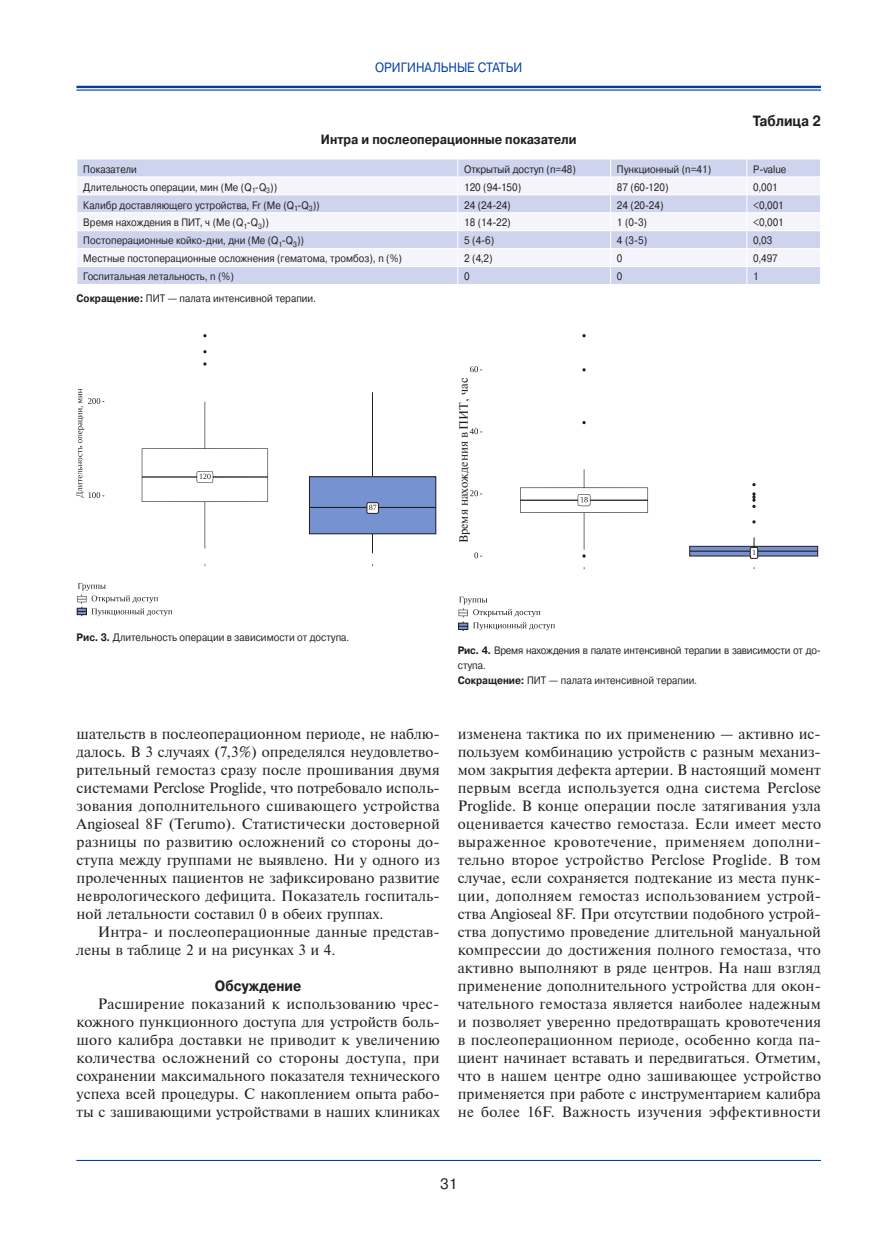
<style>
.page{position:relative;width:872px;height:1234px;background:#fff}
.page>*{position:absolute;margin:0;border:0;box-sizing:border-box;transform-origin:0 0}
.t1{font:15px/18px "Newton";color:#231f20;text-align:justify}
.t2{font:15px "Pragmatica";color:#231f20}
.t3{font:700 14.85px "Pragmatica";color:#231f20;scale:.89 1}
.t4{font:700 13.5px "Pragmatica";color:#231f20;scale:.89 1}
.t5{font:13.5px "Pragmatica";color:#0040a6;scale:.89 1}
.t6{font:12px "Newton";color:#231f20}
.t7{font:10.8px "Pragmatica";color:#231f20;scale:.89 1}
.t8{font:10.8px/15px "Pragmatica";letter-spacing:-.02em;color:#231f20;scale:.89 1}
.s1{font-weight:700}
</style>
<div class="page">
<svg style="left:77px;top:88px;width:744px;height:2px"></svg>
<hr style="left:77px;top:86px;width:744px;height:2px;background:#0040a6">
<hr style="left:77px;top:90px;width:744px;height:1px;background:#0040a6">
<hr style="left:77px;top:1159px;width:744px;height:1px;background:#0040a6">
<div style="left:78px;top:160px;width:742px;height:124px;background:#ced4ee"></div>
<svg style="left:78px;top:177px;width:742px;height:89px;fill:#f5f4fb"></svg>
<hr style="left:77px;top:176px;width:381px;height:1px;background:#fff">
<hr style="left:458px;top:176px;width:152px;height:1px;background:#fff">
<hr style="left:610px;top:176px;width:137px;height:1px;background:#fff">
<hr style="left:747px;top:176px;width:74px;height:1px;background:#fff">
<hr style="left:77px;top:194px;width:381px;height:1px;background:#fff">
<hr style="left:458px;top:194px;width:152px;height:1px;background:#fff">
<hr style="left:610px;top:194px;width:137px;height:1px;background:#fff">
<hr style="left:747px;top:194px;width:74px;height:1px;background:#fff">
<hr style="left:77px;top:212px;width:381px;height:1px;background:#fff">
<hr style="left:458px;top:212px;width:152px;height:1px;background:#fff">
<hr style="left:610px;top:212px;width:137px;height:1px;background:#fff">
<hr style="left:747px;top:212px;width:74px;height:1px;background:#fff">
<hr style="left:77px;top:230px;width:381px;height:1px;background:#fff">
<hr style="left:458px;top:230px;width:152px;height:1px;background:#fff">
<hr style="left:610px;top:230px;width:137px;height:1px;background:#fff">
<hr style="left:747px;top:230px;width:74px;height:1px;background:#fff">
<hr style="left:77px;top:248px;width:381px;height:1px;background:#fff">
<hr style="left:458px;top:248px;width:152px;height:1px;background:#fff">
<hr style="left:610px;top:248px;width:137px;height:1px;background:#fff">
<hr style="left:747px;top:248px;width:74px;height:1px;background:#fff">
<hr style="left:77px;top:266px;width:381px;height:1px;background:#fff">
<svg style="left:77px;top:159px;width:1px;height:125px"></svg>
<hr style="left:458px;top:266px;width:152px;height:1px;background:#fff">
<svg style="left:457px;top:159px;width:1px;height:125px"></svg>
<hr style="left:610px;top:266px;width:137px;height:1px;background:#fff">
<svg style="left:610px;top:159px;width:1px;height:125px"></svg>
<hr style="left:747px;top:266px;width:74px;height:1px;background:#fff">
<svg style="left:746px;top:159px;width:1px;height:125px"></svg>
<hr style="left:372px;top:392px;width:1px;height:161px;background:#231f20">
<div style="left:309px;top:476px;width:127px;height:57px;background:#7692d1"></div>
<div style="left:309px;top:476px;width:127px;height:58px;border:1px solid #231f20"></div>
<hr style="left:309px;top:507px;width:127px;height:1px;background:#231f20">
<svg style="left:203px;top:334px;width:4px;height:3px"></svg>
<svg style="left:203px;top:350px;width:4px;height:3px"></svg>
<svg style="left:203px;top:362px;width:3px;height:4px"></svg>
<svg style="left:366px;top:502px;width:13px;height:12px"></svg>
<svg style="left:142px;top:401px;width:126px;height:147px"></svg>
<svg style="left:77px;top:389px;width:27px;height:109px"></svg>
<svg style="left:77px;top:583px;width:95px;height:33px"></svg>
<svg style="left:689px;top:546px;width:129px;height:10px"></svg>
<hr style="left:689px;top:550px;width:128px;height:1px;background:#231f20">
<svg style="left:582px;top:334px;width:4px;height:3px"></svg>
<svg style="left:582px;top:368px;width:4px;height:3px"></svg>
<svg style="left:470px;top:366px;width:12px;height:6px"></svg>
<svg style="left:582px;top:421px;width:4px;height:4px"></svg>
<svg style="left:470px;top:428px;width:12px;height:6px"></svg>
<svg style="left:752px;top:483px;width:4px;height:3px"></svg>
<svg style="left:470px;top:490px;width:12px;height:6px"></svg>
<svg style="left:752px;top:492px;width:4px;height:16px"></svg>
<svg style="left:752px;top:520px;width:4px;height:3px"></svg>
<svg style="left:749px;top:537px;width:9px;height:22px"></svg>
<svg style="left:520px;top:469px;width:128px;height:89px"></svg>
<svg style="left:474px;top:552px;width:8px;height:6px"></svg>
<svg style="left:458px;top:596px;width:97px;height:35px"></svg>
<p class="t5" style="left:375px;top:57px;width:167px">ОРИГИНАЛЬНЫЕ СТАТЬИ</p>
<p class="t4" style="left:321px;top:131px;width:289px">Интра и послеоперационные показатели</p>
<p class="t3" style="left:753px;top:112px;width:78px">Таблица 2</p>
<p class="t7" style="left:83px;top:161px;width:62px">Показатели</p>
<p class="t7" style="left:464px;top:161px;width:127px">Открытый доступ (n=48)</p>
<p class="t7" style="left:617px;top:161px;width:107px">Пункционный (n=41)</p>
<p class="t7" style="left:753px;top:161px;width:39px">P-value</p>
<p class="t7" style="left:83px;top:179px;width:219px">Длительность операции, мин (Me (Q<sub>1</sub>-Q<sub>3</sub>))</p>
<p class="t7" style="left:464px;top:179px;width:66px">120 (94-150)</p>
<p class="t7" style="left:617px;top:179px;width:59px">87 (60-120)</p>
<p class="t7" style="left:753px;top:179px;width:29px">0,001</p>
<p class="t7" style="left:83px;top:197px;width:267px">Калибр доставляющего устройства, Fr (Me (Q<sub>1</sub>-Q<sub>3</sub>))</p>
<p class="t7" style="left:464px;top:197px;width:54px">24 (24-24)</p>
<p class="t7" style="left:617px;top:197px;width:54px">24 (20-24)</p>
<p class="t7" style="left:753px;top:197px;width:36px">&lt;0,001</p>
<p class="t7" style="left:83px;top:214px;width:210px">Время нахождения в ПИТ, ч (Me (Q<sub>1</sub>-Q<sub>3</sub>))</p>
<p class="t7" style="left:464px;top:214px;width:54px">18 (14-22)</p>
<p class="t7" style="left:617px;top:214px;width:35px">1 (0-3)</p>
<p class="t7" style="left:753px;top:214px;width:36px">&lt;0,001</p>
<p class="t7" style="left:83px;top:232px;width:250px">Постоперационные койко-дни, дни (Me (Q<sub>1</sub>-Q<sub>3</sub>))</p>
<p class="t7" style="left:464px;top:232px;width:35px">5 (4-6)</p>
<p class="t7" style="left:617px;top:232px;width:35px">4 (3-5)</p>
<p class="t7" style="left:753px;top:232px;width:23px">0,03</p>
<p class="t7" style="left:83px;top:250px;width:360px">Местные постоперационные осложнения (гематома, тромбоз), n (%)</p>
<p class="t7" style="left:464px;top:250px;width:34px">2 (4,2)</p>
<p class="t7" style="left:617px;top:250px;width:8px">0</p>
<p class="t7" style="left:753px;top:250px;width:29px">0,497</p>
<p class="t7" style="left:83px;top:268px;width:171px">Госпитальная летальность, n (%)</p>
<p class="t7" style="left:464px;top:268px;width:8px">0</p>
<p class="t7" style="left:617px;top:268px;width:8px">0</p>
<p class="t7" style="left:753px;top:268px;width:8px">1</p>
<p class="t7" style="left:77px;top:290px;width:270px"><span class="s1">Сокращение:</span> ПИТ — палата интенсивной терапии.</p>
<p class="t6" style="left:456px;top:543px;width:167px;rotate:-90deg">Время нахождения в ПИТ, час</p>
<p class="t7" style="left:77px;top:629px;width:308px"><span class="s1">Рис. 3.</span> Длительность операции в зависимости от доступа.</p>
<p class="t1" style="left:77px;top:724px;width:365px">шательств в послеоперационном периоде, не наблю&shy;далось. В 3 случаях (7,3%) определялся неудовлетво&shy;рительный гемостаз сразу после прошивания двумя системами Perclose Proglide, что потребовало исполь&shy;зования дополнительного сшивающего устройства Angioseal 8F (Terumo). Статистически достоверной разницы по развитию осложнений со стороны до&shy;ступа между группами не выявлено. Ни у одного из пролеченных пациентов не зафиксировано развитие неврологического дефицита. Показатель госпиталь&shy;ной летальности составил 0 в обеих группах.</p>
<p class="t1" style="left:77px;top:922px;width:365px;text-indent:21px">Интра- и послеоперационные данные представ&shy;лены в таблице 2 и на рисунках 3 и 4.</p>
<p class="t3" style="left:215px;top:976px;width:99px">Обсуждение</p>
<p class="t1" style="left:77px;top:994px;width:365px;text-align:left;text-indent:21px">Расширение показаний к использованию чрес&shy;кожного пункционного доступа для устройств боль&shy;шого калибра доставки не приводит к увеличению количества осложнений со стороны доступа, при сохранении максимального показателя технического успеха всей процедуры. С накоплением опыта рабо&shy;ты с зашивающими устройствами в наших клиниках</p>
<p class="t8" style="left:458px;top:642px;width:407px"><span class="s1">Рис. 4.</span> Время нахождения в палате интенсивной терапии в зависимости от до-- ступа.<br><span class="s1">Сокращение:</span> ПИТ — палата интенсивной терапии.</p>
<p class="t1" style="left:458px;top:724px;width:365px">изменена тактика по их применению — активно ис&shy;пользуем комбинацию устройств с разным механиз&shy;мом закрытия дефекта артерии. В настоящий момент первым всегда используется одна система Perclose Proglide. В конце операции после затягивания узла оценивается качество гемостаза. Если имеет место выраженное кровотечение, применяем дополни&shy;тельно второе устройство Perclose Proglide. В том случае, если сохраняется подтекание из места пунк&shy;ции, дополняем гемостаз использованием устрой&shy;ства Angioseal 8F. При отсутствии подобного устрой&shy;ства допустимо проведение длительной мануальной компрессии до достижения полного гемостаза, что активно выполняют в ряде центров. На наш взгляд применение дополнительного устройства для окон&shy;чательного гемостаза является наиболее надежным и позволяет уверенно предотвращать кровотечения в послеоперационном периоде, особенно когда па&shy;циент начинает вставать и передвигаться. Отметим, что в нашем центре одно зашивающее устройство применяется при работе с инструментарием калибра не более 16F. Важность изучения эффективности</p>
<p class="t2" style="left:440px;top:1172px;width:19px">31</p>
</div>
